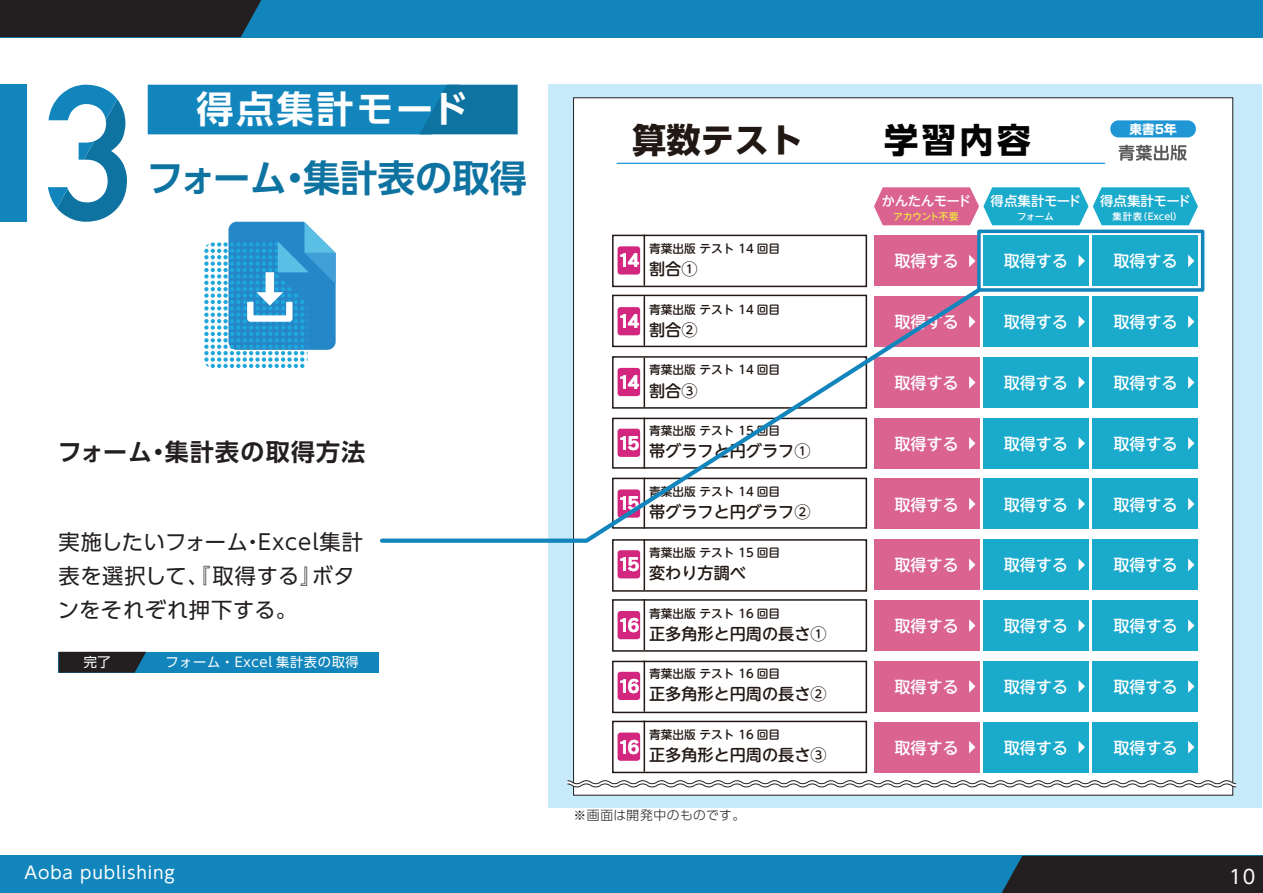
<style>
.page{position:relative;width:1263px;height:893px;background:#fff}
.page>*{position:absolute;margin:0;border:0;box-sizing:border-box;transform-origin:0 0}
.t1{font:700 37.2px "UD Shin Go Pro De";color:#0f73a2}
.t2{font:700 37.2px "UD Shin Go Pro De";letter-spacing:.075em;color:#fff}
.t3{font:700 34.2px "UD Shin Go Pro";color:#211814}
.t4{font:700 34.2px "UD Shin Go Pro";color:#030303}
.t5{font:700 24px "UD Shin Go Pro De";letter-spacing:.05em;color:#231f20}
.t6{font:21.3px/34px "UD Shin Go Pro";letter-spacing:.025em;color:#231f20}
.t7{font:19.2px "UD Shin Go Pro";color:#fff}
.t8{font:16.95px "UD Shin Go Pro";letter-spacing:.05em;color:#fff}
.t9{font:500 16.2px "UD Shin M Go Pro";letter-spacing:-.01em;color:#fff}
.t10{font:500 16.2px "UD Shin M Go Pro";color:#211814}
.t11{font:500 13.5px "UD Shin M Go Pro";letter-spacing:-.03em;color:#fff}
.t12{font:13.2px "UD Shin Go Pro";letter-spacing:.05em;color:#fff}
.t13{font:300 12.75px "UD Shin Go Pro";letter-spacing:.03em;color:#231f20}
.t14{font:700 12.6px "G Shin Go Pro";color:#fff}
.t15{font:500 11.7px "UD Shin M Go Pro";color:#211814}
.t16{font:500 9.45px "UD Shin M Go Pro";color:#fff}
.t17{font:500 9.45px "UD Shin M Go Pro";letter-spacing:-.01em;color:#efe541}
</style>
<div class="page">
<div style="left:548px;top:85px;width:714px;height:723px;background:#c6eafa"></div>
<div style="left:0;top:0;width:1263px;height:37px;background:#1286bc"></div>
<div style="left:0;top:856px;width:1262px;height:37px;background:#1286bc"></div>
<div style="left:0;top:0;width:261px;height:37px;background:#231f20"></div>
<div style="left:1002px;top:856px;width:261px;height:37px;background:#231f20"></div>
<div style="left:0;top:85px;width:26px;height:137px;background:#1286bc"></div>
<div style="left:573px;top:98px;width:660px;height:697px;background:#fff;border:1px solid #231f20"></div>
<div style="left:874px;top:236px;width:105px;height:50px;background:#da6390"></div>
<svg style="left:969px;top:255px;width:6px;height:12px"></svg>
<div style="left:983px;top:236px;width:105px;height:50px;background:#19aacc"></div>
<svg style="left:1078px;top:255px;width:7px;height:12px"></svg>
<div style="left:1093px;top:236px;width:105px;height:50px;background:#19aacc"></div>
<svg style="left:1188px;top:255px;width:6px;height:12px"></svg>
<div style="left:983px;top:297px;width:105px;height:50px;background:#19aacc"></div>
<svg style="left:1078px;top:315px;width:7px;height:13px"></svg>
<div style="left:1093px;top:297px;width:105px;height:50px;background:#19aacc"></div>
<svg style="left:1188px;top:315px;width:6px;height:13px"></svg>
<div style="left:983px;top:357px;width:105px;height:50px;background:#19aacc"></div>
<svg style="left:1078px;top:376px;width:7px;height:13px"></svg>
<div style="left:1093px;top:357px;width:105px;height:50px;background:#19aacc"></div>
<svg style="left:1188px;top:376px;width:6px;height:13px"></svg>
<div style="left:983px;top:418px;width:105px;height:50px;background:#19aacc"></div>
<svg style="left:1078px;top:437px;width:7px;height:13px"></svg>
<div style="left:1093px;top:418px;width:105px;height:50px;background:#19aacc"></div>
<svg style="left:1188px;top:437px;width:6px;height:13px"></svg>
<div style="left:983px;top:479px;width:105px;height:50px;background:#19aacc"></div>
<svg style="left:1078px;top:498px;width:7px;height:12px"></svg>
<div style="left:1093px;top:479px;width:105px;height:50px;background:#19aacc"></div>
<svg style="left:1188px;top:498px;width:6px;height:12px"></svg>
<div style="left:874px;top:540px;width:105px;height:50px;background:#da6390"></div>
<svg style="left:969px;top:558px;width:6px;height:13px"></svg>
<div style="left:983px;top:540px;width:105px;height:50px;background:#19aacc"></div>
<svg style="left:1078px;top:558px;width:7px;height:13px"></svg>
<div style="left:1093px;top:540px;width:105px;height:50px;background:#19aacc"></div>
<svg style="left:1188px;top:558px;width:6px;height:13px"></svg>
<div style="left:874px;top:600px;width:105px;height:50px;background:#da6390"></div>
<svg style="left:969px;top:619px;width:6px;height:13px"></svg>
<div style="left:983px;top:600px;width:105px;height:50px;background:#19aacc"></div>
<svg style="left:1078px;top:619px;width:7px;height:13px"></svg>
<div style="left:1093px;top:600px;width:105px;height:50px;background:#19aacc"></div>
<svg style="left:1188px;top:619px;width:6px;height:13px"></svg>
<div style="left:874px;top:661px;width:105px;height:50px;background:#da6390"></div>
<svg style="left:969px;top:680px;width:6px;height:13px"></svg>
<div style="left:983px;top:661px;width:105px;height:50px;background:#19aacc"></div>
<svg style="left:1078px;top:680px;width:7px;height:13px"></svg>
<div style="left:1093px;top:661px;width:105px;height:50px;background:#19aacc"></div>
<svg style="left:1188px;top:680px;width:6px;height:13px"></svg>
<div style="left:874px;top:722px;width:105px;height:50px;background:#da6390"></div>
<svg style="left:969px;top:741px;width:6px;height:12px"></svg>
<div style="left:983px;top:722px;width:105px;height:50px;background:#19aacc"></div>
<svg style="left:1078px;top:741px;width:7px;height:12px"></svg>
<div style="left:1093px;top:722px;width:105px;height:50px;background:#19aacc"></div>
<svg style="left:1188px;top:741px;width:6px;height:12px"></svg>
<div style="left:612px;top:235px;width:255px;height:52px;border:2px solid #211814"></div>
<div style="left:617px;top:246px;width:23px;height:29px;background:#d3267f;border-radius:3px"></div>
<hr style="left:644px;top:235px;width:1px;height:51px;background:#211814">
<div style="left:612px;top:539px;width:255px;height:53px;border:2px solid #211814"></div>
<div style="left:617px;top:550px;width:23px;height:28px;background:#d3267f;border-radius:3px"></div>
<hr style="left:644px;top:539px;width:1px;height:51px;background:#211814">
<div style="left:612px;top:599px;width:255px;height:53px;border:2px solid #211814"></div>
<div style="left:617px;top:611px;width:23px;height:28px;background:#d3267f;border-radius:3px"></div>
<hr style="left:644px;top:599px;width:1px;height:51px;background:#211814">
<div style="left:612px;top:661px;width:255px;height:52px;border:2px solid #211814"></div>
<div style="left:617px;top:672px;width:23px;height:28px;background:#d3267f;border-radius:3px"></div>
<hr style="left:644px;top:661px;width:1px;height:51px;background:#211814">
<div style="left:612px;top:721px;width:255px;height:52px;border:2px solid #211814"></div>
<div style="left:617px;top:733px;width:23px;height:28px;background:#d3267f;border-radius:3px"></div>
<hr style="left:644px;top:721px;width:1px;height:51px;background:#211814">
<svg style="left:874px;top:187px;width:324px;height:38px;background:#6c9fc0"></svg>
<svg style="left:616px;top:163px;width:489px;height:1px"></svg>
<div style="left:1110px;top:120px;width:86px;height:17px;background:#2097d4;border-radius:8px"></div>
<svg style="left:1118px;top:145px;width:69px;height:16px"></svg>
<div style="left:977px;top:230px;width:227px;height:62px;border:4px solid #1286bc"></div>
<svg style="left:48px;top:85px;width:79px;height:137px"></svg>
<svg style="left:148px;top:85px;width:370px;height:49px;background:#1181b6"></svg>
<svg style="left:567px;top:779px;width:670px;height:9px"></svg>
<svg style="left:380px;top:284px;width:605px;height:261px"></svg>
<svg style="left:204px;top:222px;width:132px;height:146px"></svg>
<div style="left:59px;top:652px;width:320px;height:21px;background:#1286bc"></div>
<svg style="left:59px;top:652px;width:87px;height:21px;background:#21272c"></svg>
<h1 class="t2" style="left:197px;top:79px;width:273px">得点集計モード</h1>
<h1 class="t1" style="left:147px;top:148px;width:382px">フォーム・集計表の取得</h1>
<h3 class="t5" style="left:58px;top:433px;width:309px">フォーム・集計表の取得方法</h3>
<h3 class="t6" style="left:58px;top:524px;width:307px">実施したいフォーム・Excel集計表を選択して、『取得する』ボタンをそれぞれ押下する。</h3>
<p class="t12" style="left:84px;top:652px;width:29px">完了</p>
<p class="t12" style="left:165px;top:652px;width:195px">フォーム・Excel 集計表の取得</p>
<p class="t8" style="left:25px;top:858px;width:151px">Aoba publishing</p>
<h2 class="t3" style="left:632px;top:112px;width:172px">算数テスト</h2>
<p class="t15" style="left:649px;top:239px;width:133px">青葉出版 テスト 14 回目</p>
<p class="t10" style="left:618px;top:256px;width:81px"><sup>14</sup> 割合①</p>
<p class="t15" style="left:649px;top:300px;width:133px">青葉出版 テスト 14 回目</p>
<p class="t10" style="left:618px;top:316px;width:81px"><sup>14</sup> 割合②</p>
<p class="t15" style="left:649px;top:360px;width:133px">青葉出版 テスト 14 回目</p>
<p class="t10" style="left:618px;top:377px;width:81px"><sup>14</sup> 割合③</p>
<p class="t15" style="left:649px;top:421px;width:133px">青葉出版 テスト 15 回目</p>
<p class="t10" style="left:618px;top:438px;width:194px"><sup>15</sup> 帯グラフと円グラフ①</p>
<p class="t15" style="left:649px;top:482px;width:133px">青葉出版 テスト 14 回目</p>
<p class="t10" style="left:618px;top:499px;width:194px"><sup>15</sup> 帯グラフと円グラフ②</p>
<p class="t15" style="left:649px;top:543px;width:133px">青葉出版 テスト 15 回目</p>
<p class="t10" style="left:618px;top:560px;width:130px"><sup>15</sup> 変わり方調べ</p>
<p class="t15" style="left:649px;top:604px;width:133px">青葉出版 テスト 16 回目</p>
<p class="t10" style="left:618px;top:620px;width:211px"><sup>16</sup> 正多角形と円周の長さ①</p>
<p class="t15" style="left:649px;top:664px;width:133px">青葉出版 テスト 16 回目</p>
<p class="t10" style="left:618px;top:681px;width:211px"><sup>16</sup> 正多角形と円周の長さ②</p>
<p class="t15" style="left:649px;top:725px;width:133px">青葉出版 テスト 16 回目</p>
<p class="t10" style="left:618px;top:742px;width:211px"><sup>16</sup> 正多角形と円周の長さ③</p>
<p class="t10" style="left:618px;top:803px;width:130px"><sup>17</sup> 角柱と円柱①</p>
<p class="t13" style="left:573px;top:804px;width:173px">※画面は開発中のものです。</p>
<h2 class="t4" style="left:884px;top:112px;width:148px">学習内容</h2>
<p class="t14" style="left:1129px;top:119px;width:49px">東書5年</p>
<p class="t11" style="left:881px;top:190px;width:91px">かんたんモード</p>
<p class="t17" style="left:893px;top:209px;width:66px">アカウント不要</p>
<p class="t11" style="left:991px;top:190px;width:92px">得点集計モード</p>
<p class="t16" style="left:1017px;top:209px;width:38px">フォーム</p>
<p class="t11" style="left:1100px;top:190px;width:92px">得点集計モード</p>
<p class="t16" style="left:1113px;top:209px;width:71px">集計表（Excel）</p>
<p class="t9" style="left:894px;top:248px;width:66px">取得する</p>
<p class="t9" style="left:1004px;top:248px;width:66px">取得する</p>
<p class="t9" style="left:1113px;top:248px;width:66px">取得する</p>
<p class="t9" style="left:894px;top:309px;width:66px">取得する</p>
<p class="t9" style="left:1004px;top:309px;width:66px">取得する</p>
<p class="t9" style="left:1113px;top:309px;width:66px">取得する</p>
<p class="t9" style="left:894px;top:370px;width:66px">取得する</p>
<p class="t9" style="left:1004px;top:370px;width:66px">取得する</p>
<p class="t9" style="left:1113px;top:370px;width:66px">取得する</p>
<p class="t9" style="left:894px;top:430px;width:66px">取得する</p>
<p class="t9" style="left:1004px;top:430px;width:66px">取得する</p>
<p class="t9" style="left:1113px;top:430px;width:66px">取得する</p>
<p class="t9" style="left:894px;top:491px;width:66px">取得する</p>
<p class="t9" style="left:1004px;top:491px;width:66px">取得する</p>
<p class="t9" style="left:1113px;top:491px;width:66px">取得する</p>
<p class="t9" style="left:894px;top:552px;width:66px">取得する</p>
<p class="t9" style="left:1004px;top:552px;width:66px">取得する</p>
<p class="t9" style="left:1113px;top:552px;width:66px">取得する</p>
<p class="t9" style="left:894px;top:613px;width:66px">取得する</p>
<p class="t9" style="left:1004px;top:613px;width:66px">取得する</p>
<p class="t9" style="left:1113px;top:613px;width:66px">取得する</p>
<p class="t9" style="left:894px;top:673px;width:66px">取得する</p>
<p class="t9" style="left:1004px;top:673px;width:66px">取得する</p>
<p class="t9" style="left:1113px;top:673px;width:66px">取得する</p>
<p class="t9" style="left:894px;top:734px;width:66px">取得する</p>
<p class="t9" style="left:1004px;top:734px;width:66px">取得する</p>
<p class="t9" style="left:1113px;top:734px;width:66px">取得する</p>
<p class="t7" style="left:1229px;top:861px;width:28px">10</p>
</div>
